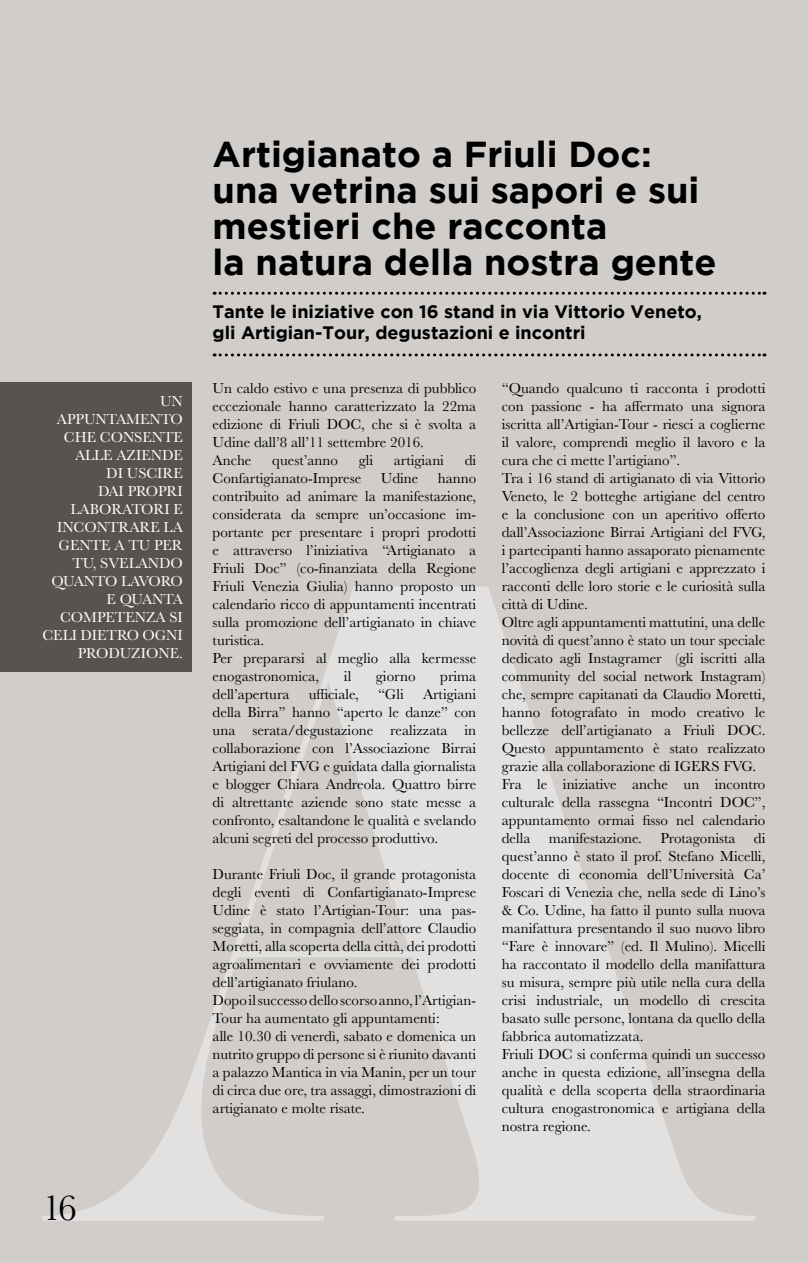
<style>
.page{position:relative;width:808px;height:1263px;background:#d0cdca}
.page>*{position:absolute;margin:0;border:0;box-sizing:border-box;transform-origin:0 0}
.t1{font:37.5px "Baskerville";color:#000}
.t2{font:700 36px/36px "Gotham";color:#000}
.t3{font:700 18px/21.6px "Gotham";color:#000}
.t4{font:15px/18px "Baskerville";color:#000}
.t5{font:15px/18px "Baskerville";color:#fff;text-align:right}
</style>
<div class="page">
<svg style="left:43px;top:586px;width:712px;height:635px"></svg>
<div style="left:0;top:383px;width:191px;height:289px;background:#58534e"></div>
<svg style="left:214px;top:292px;width:551px;height:3px"></svg>
<svg style="left:214px;top:353px;width:551px;height:3px"></svg>
<p class="t5" style="left:43px;top:392px;width:142px">UN<br>APPUNTAMENTO<br>CHE CONSENTE<br>ALLE AZIENDE<br>DI USCIRE<br>DAI PROPRI<br>LABORATORI E<br>INCONTRARE LA<br>GENTE A TU PER<br>TU, SVELANDO<br>QUANTO LAVORO<br>E QUANTA<br>COMPETENZA SI<br>CELI DIETRO OGNI<br>PRODUZIONE.</p>
<h1 class="t1" style="left:43px;top:1184px;width:36px">16</h1>
<h2 class="t2" style="left:213px;top:135px;width:505px">Artigianato a Friuli Doc: una vetrina sui sapori e sui mestieri che racconta<br>la natura della nostra gente</h2>
<p class="t3" style="left:213px;top:300px;width:491px">Tante le iniziative con 16 stand in via Vittorio Veneto, gli Artigian-Tour, degustazioni e incontri</p>
<p class="t4" style="left:213px;top:379px;width:265px">Un caldo estivo e una presenza di pubblico eccezionale hanno caratterizzato la 22ma edizione di Friuli DOC, che si è svolta a Udine dall’8 all’11 settembre 2016.<br>Anche</p>
<p class="t4" style="left:272px;top:451px;width:67px">quest’anno</p>
<p class="t4" style="left:359px;top:451px;width:16px">gli</p>
<p class="t4" style="left:394px;top:451px;width:52px">artigiani</p>
<p class="t4" style="left:465px;top:451px;width:13px">di</p>
<p class="t4" style="left:213px;top:469px;width:150px">Confartigianato-Imprese</p>
<p class="t4" style="left:381px;top:469px;width:39px">Udine</p>
<p class="t4" style="left:213px;top:469px;width:265px;text-indent:225px">hanno contribuito ad animare la manifestazione, considerata da sempre un’occasione im&shy;portante per presentare i propri prodotti e attraverso l’iniziativa “Artigianato a Friuli Doc” (co-finanziata della Regione Friuli Venezia Giulia) hanno proposto un calendario ricco di appuntamenti incentrati sulla promozione dell’artigianato in chiave turistica.<br>Per prepararsi al meglio alla kermesse enogastronomica,</p>
<p class="t4" style="left:344px;top:667px;width:9px">il</p>
<p class="t4" style="left:376px;top:667px;width:41px">giorno</p>
<p class="t4" style="left:440px;top:667px;width:38px">prima</p>
<p class="t4" style="left:213px;top:685px;width:78px">dell’apertura</p>
<p class="t4" style="left:309px;top:685px;width:52px">ufficiale,</p>
<p class="t4" style="left:378px;top:685px;width:27px">“Gli</p>
<p class="t4" style="left:213px;top:685px;width:265px;text-align:justify;text-indent:210px">Artigiani della Birra” hanno “aperto le danze” con una serata/degustazione realizzata in collaborazione con l’Associazione Birrai Artigiani del FVG e guidata dalla giornalista e blogger Chiara Andreola. Quattro birre di altrettante aziende sono state messe a confronto, esaltandone le qualità e svelando alcuni segreti del processo produttivo.</p>
<p class="t4" style="left:213px;top:865px;width:265px">Durante Friuli Doc, il grande protagonista degli eventi di Confartigianato-Imprese Udine è stato l’Artigian-Tour: una pas&shy;seggiata, in compagnia dell’attore Claudio Moretti, alla scoperta della città, dei prodotti agroalimentari e ovviamente dei prodotti dell’artigianato friulano.<br>Dopo il successo dello scorso anno, l’Artigian-Tour ha aumentato gli appuntamenti:<br>alle 10.30 di venerdì, sabato e domenica un nutrito gruppo di persone si è riunito davanti a palazzo Mantica in via Manin, per un tour di circa due ore, tra assaggi, dimostrazioni di artigianato e molte risate.</p>
<p class="t4" style="left:502px;top:379px;width:265px">“Quando qualcuno ti racconta i prodotti con passione - ha affermato una signora iscritta all’Artigian-Tour - riesci a coglierne il valore, comprendi meglio il lavoro e la cura che ci mette l’artigiano”.<br>Tra i 16 stand di artigianato di via Vittorio Veneto, le 2 botteghe artigiane del centro e la conclusione con un aperitivo offerto dall’Associazione Birrai Artigiani del FVG, i partecipanti hanno assaporato pienamente l’accoglienza degli artigiani e apprezzato i racconti delle loro storie e le curiosità sulla città di Udine.<br>Oltre agli appuntamenti mattutini, una delle novità di quest’anno è stato un tour speciale dedicato agli Instagramer (gli iscritti alla community del social network Instagram) che, sempre capitanati da Claudio Moretti, hanno fotografato in modo creativo le bellezze dell’artigianato a Friuli DOC.<br>Questo appuntamento è stato realizzato grazie alla collaborazione di IGERS FVG.<br>Fra le iniziative anche un incontro culturale della rassegna “Incontri DOC”, appuntamento ormai fisso nel calendario della manifestazione. Protagonista di quest’anno è stato il prof. Stefano Micelli, docente di economia dell’Università Ca’ Foscari di Venezia che, nella sede di Lino’s &amp; Co. Udine, ha fatto il punto sulla nuova manifattura presentando il suo nuovo libro “Fare è innovare” (ed. Il Mulino). Micelli ha raccontato il modello della manifattura su misura, sempre più utile nella cura della crisi industriale, un modello di crescita basato sulle persone, lontana da quello della fabbrica automatizzata.<br>Friuli DOC si conferma quindi un successo anche in questa edizione, all’insegna della qualità e della scoperta della straordinaria cultura enogastronomica e artigiana della nostra regione.</p>
</div>
